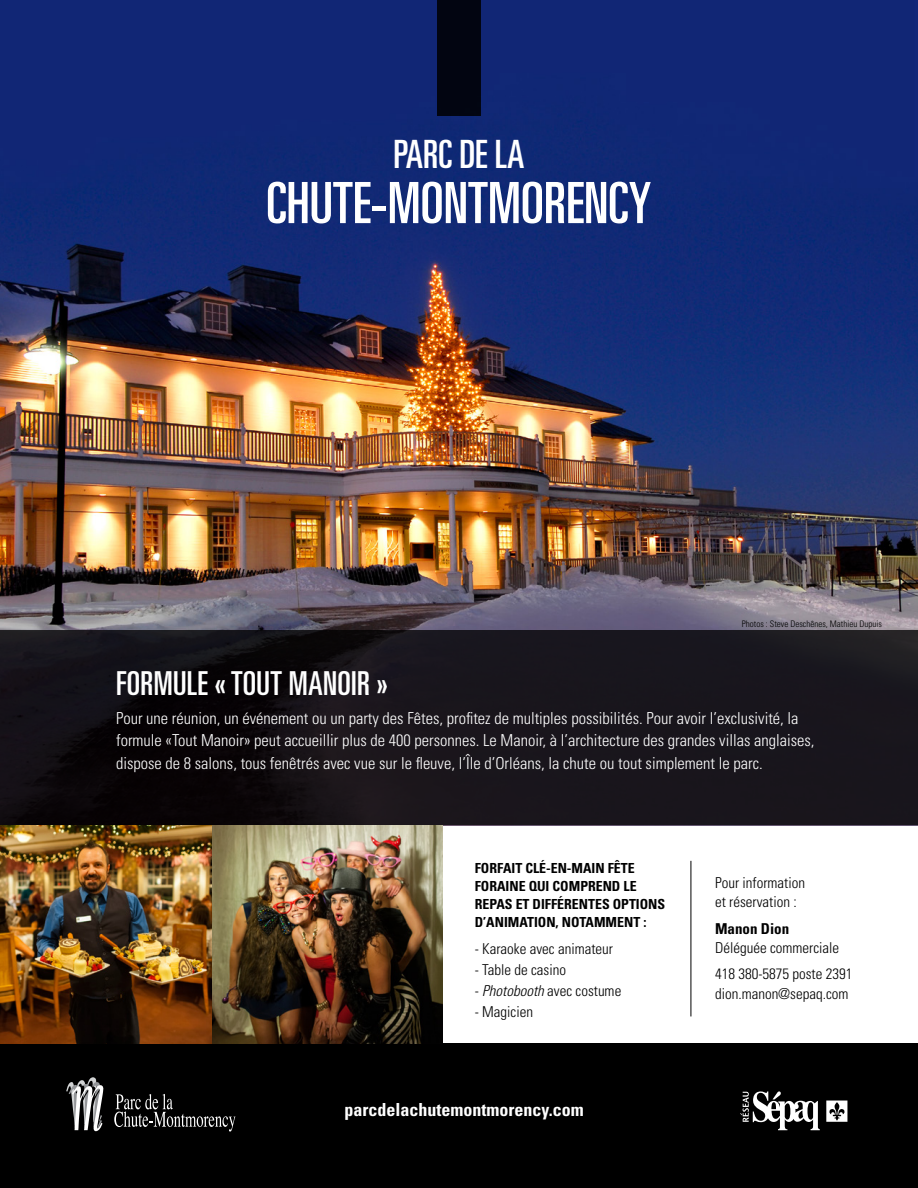
<style>
.page{position:relative;width:918px;height:1188px;background:#fff}
.page>*{position:absolute;margin:0;border:0;box-sizing:border-box;transform-origin:0 0}
.t1{font:ultra-condensed 57px "Univers";color:#fff}
.t2{font:ultra-condensed 39px "Univers";color:#fff}
.t3{font:ultra-condensed 33px "Univers";letter-spacing:.01em;color:#fff}
.t4{font:700 condensed 18px "Univers";color:#fff}
.t5{font:300 condensed 16.5px/22.5px "Univers";color:#fff}
.t6{font:300 condensed 15px/19.5px "Univers";color:#000}
.t7{font:700 condensed 15px "Univers";color:#000}
.t8{font:700 condensed 13.8px/18px "Univers";color:#000}
.t9{font:300 condensed 9px "Univers";color:#000}
.s1{font-style:italic}
</style>
<div class="page">
<img style="left:0;top:0;width:918px;height:631px">
<div style="left:0;top:1043px;width:918px;height:145px;background:#000"></div>
<svg style="left:0;top:631px;width:918px;height:194px;background:#151117"></svg>
<svg style="left:826px;top:1101px;width:21px;height:21px"></svg>
<svg style="left:740px;top:1091px;width:80px;height:39px"></svg>
<svg style="left:114px;top:1094px;width:121px;height:38px"></svg>
<svg style="left:66px;top:1077px;width:38px;height:55px"></svg>
<img style="left:0;top:825px;width:443px;height:218px">
<hr style="left:691px;top:861px;width:1px;height:155px;background:#000">
<div style="left:438px;top:0;width:43px;height:116px;background:#020511"></div>
<h2 class="t2" style="left:394px;top:132px;width:132px">PARC DE LA</h2>
<h1 class="t1" style="left:266px;top:170px;width:387px">CHUTE-MONTMORENCY</h1>
<p class="t9" style="left:742px;top:618px;width:141px">Photos : Steve Deschênes, Mathieu Dupuis</p>
<h3 class="t3" style="left:116px;top:664px;width:273px">FORMULE « TOUT MANOIR »</h3>
<p class="t5" style="left:116px;top:707px;width:700px">Pour une réunion, un événement ou un party des Fêtes, profitez de multiples possibilités. Pour avoir l’exclusivité, la formule «Tout Manoir» peut accueillir plus de 400 personnes. Le Manoir, à l’architecture des grandes villas anglaises, dispose de 8 salons, tous fenêtrés avec vue sur le fleuve, l’Île d’Orléans, la chute ou tout simplement le parc.</p>
<p class="t8" style="left:475px;top:859px;width:192px">FORFAIT CLÉ-EN-MAIN FÊTE<br>FORAINE QUI COMPREND LE<br>REPAS ET DIFFÉRENTES OPTIONS<br>D’ANIMATION, NOTAMMENT :</p>
<p class="t6" style="left:475px;top:939px;width:140px">- Karaoke avec animateur</p>
<p class="t6" style="left:475px;top:960px;width:93px">- Table de casino</p>
<p class="t6" style="left:475px;top:981px;width:148px">- <span class="s1">Photobooth</span> avec costume</p>
<p class="t6" style="left:475px;top:1002px;width:60px">- Magicien</p>
<p class="t4" style="left:345px;top:1099px;width:241px">parcdelachutemontmorency.com</p>
<p class="t6" style="left:715px;top:873px;width:91px">Pour information et réservation :</p>
<p class="t7" style="left:715px;top:919px;width:76px">Manon Dion</p>
<p class="t6" style="left:715px;top:935px;width:139px;line-height:26.2px">Déléguée commerciale<br>418 380-5875 poste 2391</p>
<p class="t6" style="left:715px;top:984px;width:135px">dion.manon@sepaq.com</p>
</div>
